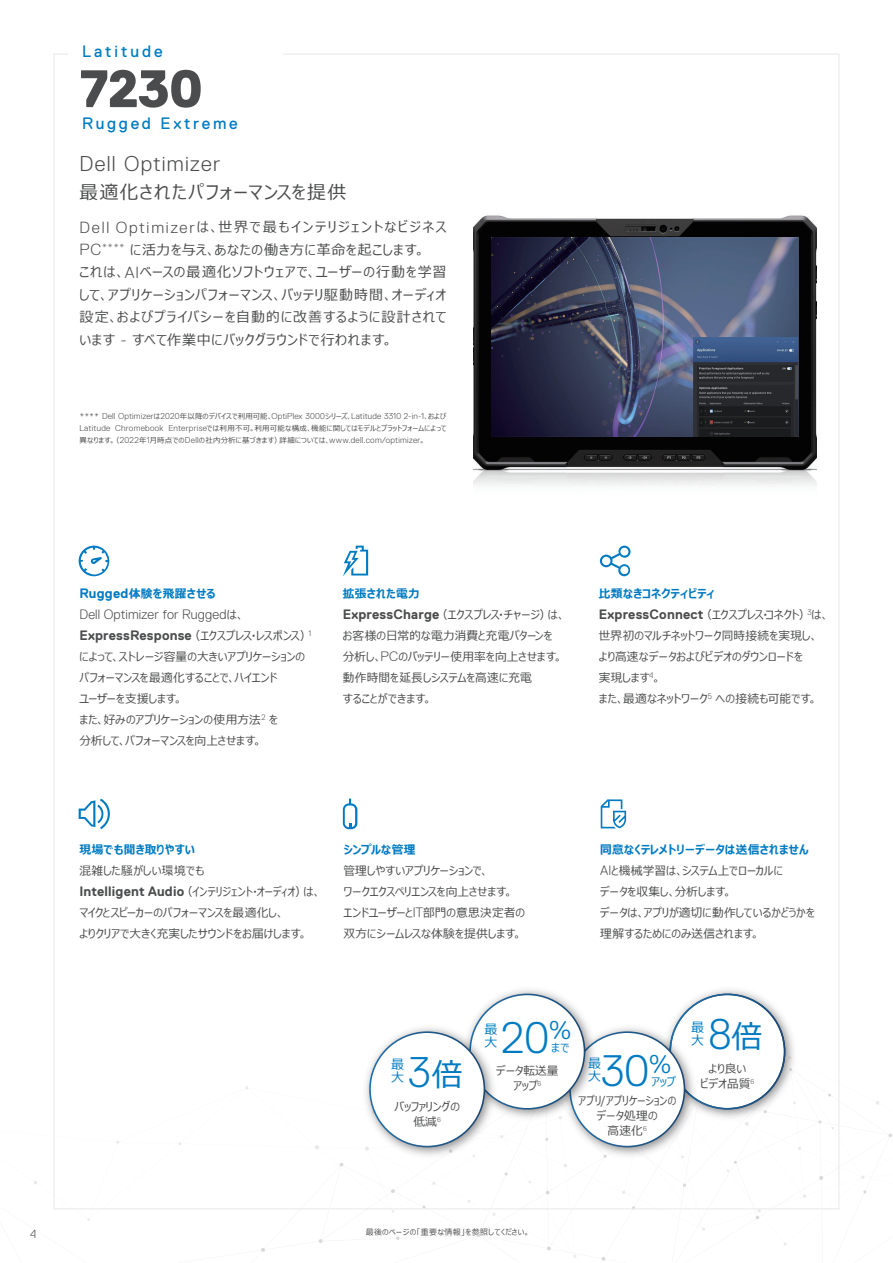
<style>
.page{position:relative;width:893px;height:1263px;background:#fff}
.page>*{position:absolute;margin:0;border:0;box-sizing:border-box;transform-origin:0 0}
.t1{font:800 52.65px "Dell Replica";color:#4b4c4d}
.t2{font:300 43.95px "Dell Replica";color:#007bc2}
.t3{font:300 42.75px "Dell Replica";color:#007bc2}
.t4{font:300 25.65px "Dell Replica";color:#007bc2}
.t5{font:300 21.45px "Dell Replica";letter-spacing:.06em;color:#4b4c4d}
.t6{font:18.6px "Meiryo UI";letter-spacing:.075em;color:#4b4c4d}
.t7{font:16.5px "Dell Replica";letter-spacing:.16em;color:#007bc2}
.t8{font:16.5px "Dell Replica";letter-spacing:.18em;color:#007bc2}
.t9{font:14.1px/22.5px "Meiryo UI";letter-spacing:.065em;color:#4b4c4d}
.t10{font:300 13.65px/21px "Dell Replica";letter-spacing:.01em;color:#4b4c4d}
.t11{font:13.05px/13px "Meiryo UI";color:#007bc2}
.t12{font:11.85px/21px "Meiryo UI";letter-spacing:.01em;color:#4b4c4d}
.t13{font:700 11.85px "Meiryo UI";letter-spacing:.02em;color:#007bc2}
.t14{font:700 11.85px "Meiryo UI";letter-spacing:-.005em;color:#007bc2}
.t15{font:11.7px/15px "Meiryo UI";color:#4b4c4d;text-align:center}
.t16{font:11.7px/15px "Meiryo UI";color:#4b4c4d;text-align:center;scale:.9 1}
.t17{font:11.7px "Meiryo UI";color:#007bc2}
.t18{font:300 11.7px "Dell Replica";color:#4b4c4d}
.t19{font:300 8.55px "Dell Replica";letter-spacing:.015em;color:#4b4c4d}
.t20{font:7.95px "Meiryo UI";letter-spacing:.04em;color:#4b4c4d}
.t21{font:7.5px/12px "Meiryo UI";letter-spacing:.03em;color:#4b4c4d}
.s1{font-family:"Dell Replica";font-weight:300;font-size:16.2px}
.s2{font-family:"Meiryo UI";font-weight:400;font-size:7.5px}
.s3{font-family:"Dell Replica";font-weight:300;font-size:8.55px}
.s4{font-family:"Dell Replica";font-size:13.65px}
.s5{font-family:"Meiryo UI";font-weight:400;font-size:11.85px}
.s6{font-weight:700}
.s7{font-weight:700;color:#007bc2}
.s8{font-family:"Dell Replica";font-weight:700;font-size:13.65px}
.s9{font-family:"Dell Replica";font-weight:300;font-size:13.65px}
.s10{font-family:"Meiryo UI";font-weight:400;font-size:30.9px}
</style>
<div class="page">
<svg style="left:34px;top:1050px;width:845px;height:210px"></svg>
<svg style="left:819px;top:1176px;width:4px;height:4px"></svg>
<svg style="left:888px;top:1133px;width:4px;height:4px"></svg>
<svg style="left:602px;top:1257px;width:3px;height:4px"></svg>
<svg style="left:546px;top:1190px;width:4px;height:4px"></svg>
<svg style="left:391px;top:1189px;width:4px;height:4px"></svg>
<svg style="left:261px;top:1248px;width:4px;height:4px"></svg>
<svg style="left:547px;top:1246px;width:4px;height:4px"></svg>
<svg style="left:756px;top:1209px;width:5px;height:10px"></svg>
<svg style="left:319px;top:1239px;width:4px;height:4px"></svg>
<svg style="left:477px;top:1233px;width:4px;height:4px"></svg>
<svg style="left:396px;top:1236px;width:4px;height:4px"></svg>
<svg style="left:683px;top:1183px;width:3px;height:4px"></svg>
<svg style="left:727px;top:1161px;width:10px;height:11px"></svg>
<img style="left:474px;top:215px;width:342px;height:271px">
<img style="left:491px;top:238px;width:308px;height:199px">
<svg style="left:79px;top:799px;width:31px;height:30px"></svg>
<svg style="left:79px;top:546px;width:30px;height:30px"></svg>
<svg style="left:343px;top:546px;width:25px;height:30px"></svg>
<svg style="left:343px;top:799px;width:14px;height:30px"></svg>
<svg style="left:600px;top:546px;width:30px;height:30px"></svg>
<svg style="left:601px;top:799px;width:25px;height:29px"></svg>
<img style="left:700px;top:989px;width:100px;height:136px">
<svg style="left:675px;top:993px;width:121px;height:120px"></svg>
<img style="left:558px;top:1020px;width:142px;height:142px">
<svg style="left:569px;top:1031px;width:116px;height:116px"></svg>
<div style="left:571px;top:1033px;width:113px;height:113px;background:#fff;border-radius:50%"></div>
<img style="left:475px;top:989px;width:125px;height:136px">
<svg style="left:469px;top:993px;width:116px;height:116px"></svg>
<div style="left:471px;top:995px;width:113px;height:113px;background:#fff;border-radius:50%"></div>
<img style="left:358px;top:1020px;width:142px;height:142px">
<svg style="left:369px;top:1031px;width:116px;height:116px"></svg>
<div style="left:371px;top:1033px;width:113px;height:113px;background:#fff;border-radius:50%"></div>
<h3 class="t8" style="left:82px;top:42px;width:82px">Latitude</h3>
<h1 class="t1" style="left:79px;top:60px;width:125px">7230</h1>
<h3 class="t7" style="left:82px;top:115px;width:157px">Rugged Extreme</h3>
<h3 class="t5" style="left:79px;top:151px;width:142px">Dell Optimizer</h3>
<h3 class="t6" style="left:79px;top:179px;width:268px">最適化されたパフォーマンスを提供</h3>
<p class="t9" style="left:79px;top:217px;width:369px"><span class="s1">Dell Optimizer</span>は、世界で最もインテリジェントなビジネス<span class="s1">PC</span><sup>****</sup> に活力を与え、あなたの働き方に革命を起こします。<br>これは、<span class="s1">AI</span>ベースの最適化ソフトウェアで、ユーザーの行動を学習して、アプリケーションパフォーマンス、バッテリ駆動時間、オーディオ設定、およびプライバシーを自動的に改善するように設計されています <span class="s1">-</span> すべて作業中にバックグラウンドで行われます。</p>
<p class="t19" style="left:79px;top:411px;width:368px">**** Dell Optimizer<span class="s2">は</span>2020<span class="s2">年以降のデバイスで利用可能、</span>OptiPlex 3000<span class="s2">シリーズ、</span>Latitude 3310 2-in-1<span class="s2">、および</span></p>
<p class="t21" style="left:79px;top:423px;width:369px"><span class="s3">Latitude Chromebook Enterprise</span>では利用不可。利用可能な構成、機能に関してはモデルとプラットフォームによって異なります。（<span class="s3">2022</span>年<span class="s3">1</span>月時点での<span class="s3">Dell</span>の社内分析に基づきます）詳細については、<span class="s3">www.dell.com/optimizer</span>。</p>
<p class="t13" style="left:79px;top:585px;width:138px"><span class="s4">Rugged</span>体験を飛躍させる</p>
<p class="t10" style="left:79px;top:604px;width:234px">Dell Optimizer for Rugged<span class="s5">は、<br></span><span class="s6">ExpressResponse</span><span class="s5">（エクスプレス・レスポンス）</span><sup>1</sup></p>
<p class="t12" style="left:79px;top:647px;width:227px">によって、ストレージ容量の大きいアプリケーションのパフォーマンスを最適化することで、ハイエンド<br>ユーザーを支援します。<br>また、好みのアプリケーションの使用方法<sup>2</sup> を<br>分析して、パフォーマンスを向上させます。</p>
<p class="t12" style="left:343px;top:584px;width:224px"><span class="s7">拡張された電力<br></span><span class="s8">ExpressCharge</span>（エクスプレス・チャージ）は、お客様の日常的な電力消費と充電パターンを分析し、<span class="s9">PC</span>のバッテリー使用率を向上させます。動作時間を延長しシステムを高速に充電<br>することができます。</p>
<p class="t12" style="left:599px;top:584px;width:232px"><span class="s7">比類なきコネクティビティ<br></span><span class="s8">ExpressConnect</span>（エクスプレス・コネクト）<sup>3</sup>は、世界初のマルチネットワーク同時接続を実現し、より高速なデータおよびビデオのダウンロードを<br>実現します<sup>4</sup>。<br>また、最適なネットワーク<sup>5</sup> への接続も可能です。</p>
<p class="t13" style="left:79px;top:841px;width:117px">現場でも聞き取りやすい</p>
<p class="t12" style="left:79px;top:861px;width:243px">混雑した騒がしい環境でも<br><span class="s8">Intelligent Audio</span>（インテリジェント・オーディオ）は、マイクとスピーカーのパフォーマンスを最適化し、<br>よりクリアで大きく充実したサウンドをお届けします。</p>
<p class="t14" style="left:343px;top:841px;width:73px">シンプルな管理</p>
<p class="t12" style="left:343px;top:861px;width:183px">管理しやすいアプリケーションで、<br>ワークエクスペリエンスを向上させます。<br>エンドユーザーと<span class="s9">IT</span>部門の意思決定者の双方にシームレスな体験を提供します。</p>
<p class="t12" style="left:600px;top:840px;width:216px"><span class="s7">同意なくテレメトリーデータは送信されません<br></span><span class="s9">AI</span>と機械学習は、システム上でローカルに<br>データを収集し、分析します。<br>データは、アプリが適切に動作しているかどうかを理解するためにのみ送信されます。</p>
<h3 class="t3" style="left:408px;top:1048px;width:56px">3<span class="s10">倍</span></h3>
<p class="t11" style="left:391px;top:1059px;width:14px">最大</p>
<p class="t15" style="left:394px;top:1100px;width:67px">バッファリングの低減<sup>6</sup></p>
<h2 class="t2" style="left:501px;top:1013px;width:72px">20<sup>%</sup></h2>
<p class="t11" style="left:485px;top:1023px;width:14px">最大</p>
<p class="t17" style="left:551px;top:1040px;width:20px">まで</p>
<p class="t15" style="left:496px;top:1064px;width:64px">データ転送量</p>
<p class="t15" style="left:513px;top:1079px;width:30px">アップ<sup>6</sup></p>
<h3 class="t4" style="left:649px;top:1050px;width:24px">%</h3>
<h2 class="t2" style="left:601px;top:1047px;width:49px">30</h2>
<p class="t11" style="left:588px;top:1057px;width:14px">最大</p>
<p class="t17" style="left:651px;top:1074px;width:26px">アップ</p>
<p class="t16" style="left:578px;top:1093px;width:110px">アプリ/アプリケーションのデータ処理の<br>高速化<sup>6</sup></p>
<h3 class="t3" style="left:708px;top:1011px;width:55px">8<span class="s10">倍</span></h3>
<p class="t11" style="left:691px;top:1021px;width:14px">最大</p>
<p class="t15" style="left:709px;top:1062px;width:39px">より良い</p>
<p class="t15" style="left:700px;top:1077px;width:55px">ビデオ品質<sup>6</sup></p>
<p class="t18" style="left:30px;top:1227px;width:8px">4</p>
<p class="t20" style="left:366px;top:1226px;width:166px">最後のページの「重要な情報」を参照してください。</p>
</div>
